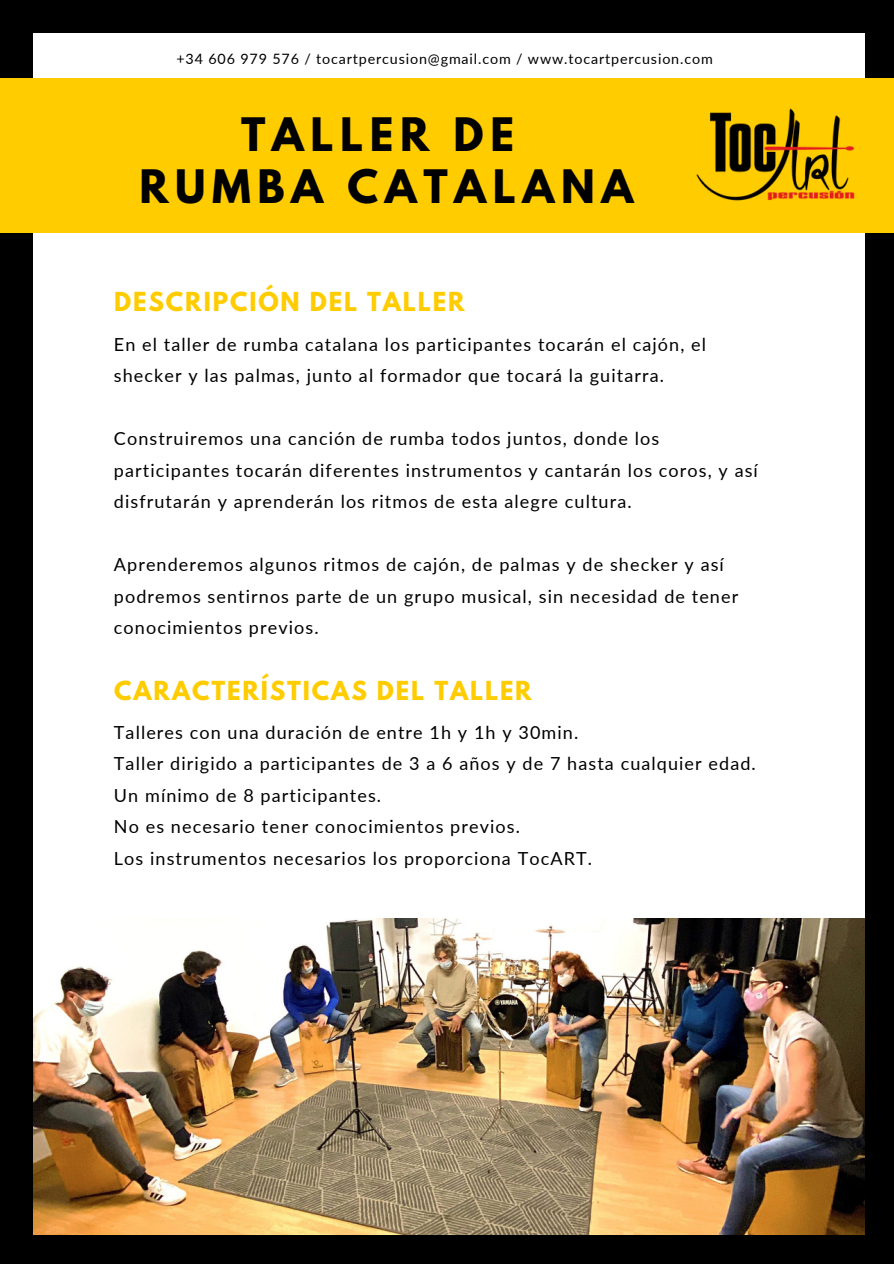
<style>
.page{position:relative;width:894px;height:1264px;background:#fff}
.page>*{position:absolute;margin:0;border:0;box-sizing:border-box;transform-origin:0 0}
.t1{font:700 40.8px/51.8px "League Spartan";letter-spacing:.16em;color:#000;text-align:center}
.t2{font:700 23.25px "League Spartan";letter-spacing:.08em;color:#fc0}
.t3{font:18px/31.5px "Lato";letter-spacing:.06em;color:#000}
.t4{font:14.25px "Lato";letter-spacing:.06em;color:#000}
</style>
<div class="page">
<div style="left:0;top:0;width:893px;height:1263px;background:#000"></div>
<div style="left:34px;top:33px;width:830px;height:1198px;background:#fff"></div>
<div style="left:0;top:79px;width:893px;height:153px;background:#fc0"></div>
<img style="left:34px;top:918px;width:830px;height:316px">
<img style="left:654px;top:67px;width:239px;height:177px">
<p class="t4" style="left:176px;top:50px;width:537px">+34 606 979 576 / tocartpercusion@gmail.com / www.tocartpercusion.com</p>
<h1 class="t1" style="left:139px;top:114px;width:495px">TALLER DE<br>RUMBA CATALANA</h1>
<p class="t2" style="left:114px;top:290px;width:352px">DESCRIPCIÓN DEL TALLER</p>
<p class="t3" style="left:114px;top:328px;width:593px">En el taller de rumba catalana los participantes tocarán el cajón, el shecker y las palmas, junto al formador que tocará la guitarra.</p>
<p class="t3" style="left:114px;top:422px;width:645px">Construiremos una canción de rumba todos juntos, donde los participantes tocarán diferentes instrumentos y cantarán los coros, y así disfrutarán y aprenderán los ritmos de esta alegre cultura.</p>
<p class="t3" style="left:114px;top:548px;width:625px">Aprenderemos algunos ritmos de cajón, de palmas y de shecker y así podremos sentirnos parte de un grupo musical, sin necesidad de tener conocimientos previos.</p>
<p class="t2" style="left:114px;top:678px;width:419px">CARACTERÍSTICAS DEL TALLER</p>
<p class="t3" style="left:114px;top:716px;width:643px">Talleres con una duración de entre 1h y 1h y 30min.<br>Taller dirigido a participantes de 3 a 6 años y de 7 hasta cualquier edad.<br>Un mínimo de 8 participantes.<br>No es necesario tener conocimientos previos.<br>Los instrumentos necesarios los proporciona TocART.</p>
</div>
